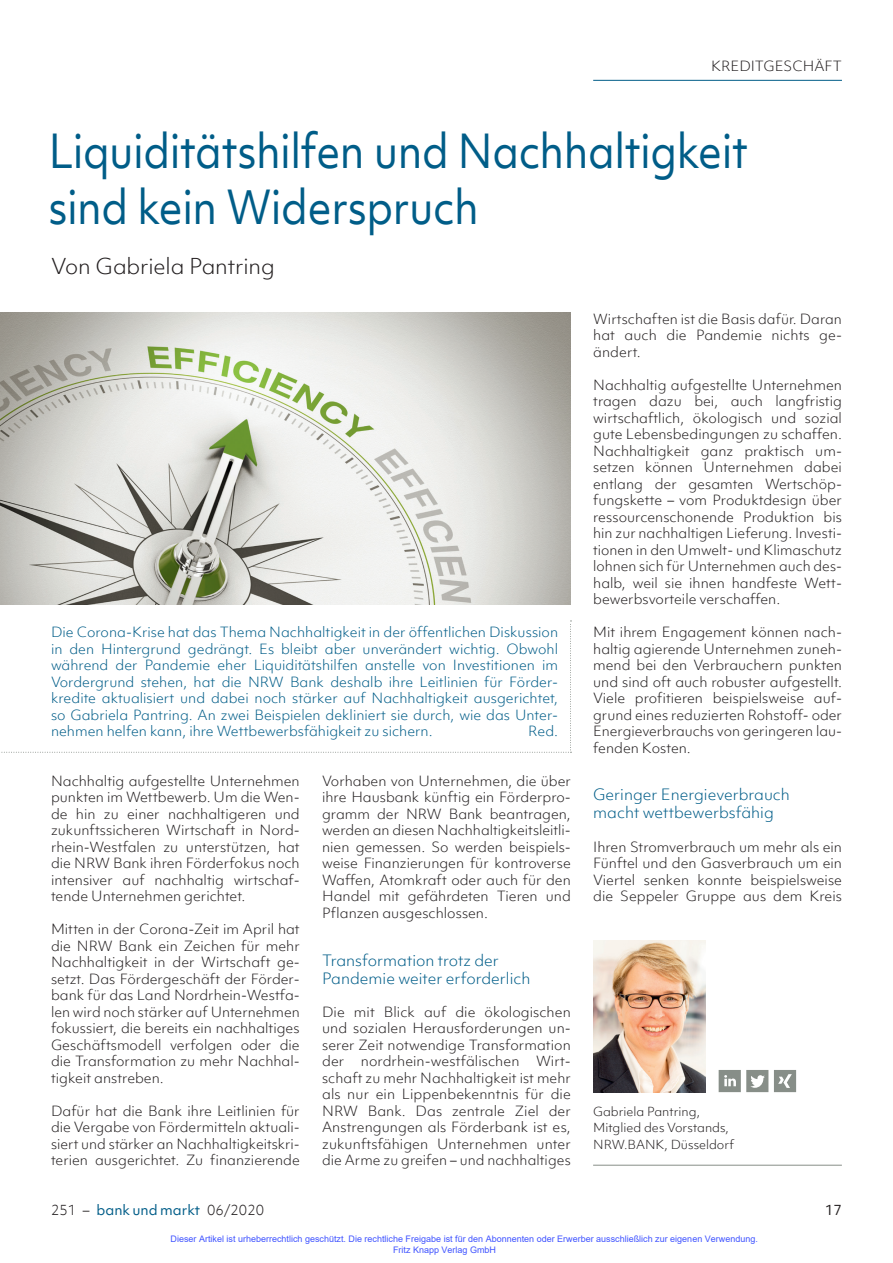
<style>
.page{position:relative;width:893px;height:1263px;background:#fff}
.page>*{position:absolute;margin:0;border:0;box-sizing:border-box;transform-origin:0 0}
.t1{font:45px/55.5px "Objektiv Mk 1";letter-spacing:-.01em;color:#005d88;scale:.9 1}
.t2{font:300 21px "Objektiv Mk 1";letter-spacing:-.005em;color:#231f20}
.t3{font:300 15px/18px "Objektiv Mk 1";color:#005d88}
.t4{font:300 13.5px/16.5px "Objektiv Mk 1";color:#231f20;text-align:justify}
.t5{font:300 13.5px/16.5px "Objektiv Mk 1";color:#005d88}
.t6{font:13.5px "Objektiv Mk 1";color:#005d88}
.t7{font:13.5px "Objektiv Mk 1";color:#231f20}
.t8{font:300 12px/16.5px "Objektiv Mk 1";color:#231f20}
.t9{font:9px/10.8px "Arial";color:#4054ff}
.s1{font-weight:300;color:#231f20}
</style>
<div class="page">
<hr style="left:593px;top:80px;width:249px;height:1px;background:#005d88">
<img style="left:0;top:313px;width:571px;height:291px">
<svg style="left:1px;top:621px;width:570px;height:132px"></svg>
<img style="left:593px;top:940px;width:113px;height:152px">
<hr style="left:593px;top:1165px;width:249px;height:1px;background:#878e88">
<svg style="left:774px;top:1070px;width:22px;height:22px"></svg>
<svg style="left:719px;top:1070px;width:49px;height:22px"></svg>
<p class="t4" style="left:711px;top:58px;width:132px">KREDITGESCHÄFT</p>
<h1 class="t1" style="left:49px;top:123px;width:778px">Liquiditätshilfen und Nachhaltigkeit sind kein Widerspruch</h1>
<h2 class="t2" style="left:51px;top:252px;width:225px">Von Gabriela Pantring</h2>
<p class="t5" style="left:51px;top:624px;width:509px">Die Corona-Krise hat das Thema Nachhaltigkeit in der öffentlichen Diskussion in den Hintergrund gedrängt. Es bleibt aber unverändert wichtig. Obwohl während der Pandemie eher Liquiditätshilfen anstelle von Investitionen im Vordergrund stehen, hat die NRW Bank deshalb ihre Leitlinien für Förder&shy;kredite aktualisiert und dabei noch stärker auf Nachhaltigkeit ausgerichtet, so Gabriela Pantring. An zwei Beispielen dekliniert sie durch, wie das Unter&shy;nehmen helfen kann, ihre Wettbewerbsfähigkeit zu sichern.</p>
<p class="t5" style="left:528px;top:723px;width:31px">Red.</p>
<p class="t4" style="left:51px;top:772px;width:250px;text-align:left">Nachhaltig aufgestellte Unternehmen punkten im Wettbewerb. Um die Wen&shy;de hin zu einer nachhaltigeren und zukunftssicheren Wirtschaft in Nord&shy;rhein-Westfalen zu unterstützen, hat die NRW Bank ihren Förderfokus noch intensiver auf nachhaltig wirtschaf&shy;tende Unternehmen gerichtet.</p>
<p class="t4" style="left:51px;top:921px;width:250px">Mitten in der Corona-Zeit im April hat die NRW Bank ein Zeichen für mehr Nachhaltigkeit in der Wirtschaft ge&shy;setzt. Das Fördergeschäft der Förder&shy;bank für das Land Nordrhein-Westfa&shy;len wird noch stärker auf Unternehmen fokussiert, die bereits ein nachhaltiges Geschäftsmodell verfolgen oder die die Transformation zu mehr Nachhal&shy;tigkeit anstreben.</p>
<p class="t4" style="left:51px;top:1102px;width:250px">Dafür hat die Bank ihre Leitlinien für die Vergabe von Fördermitteln aktuali&shy;siert und stärker an Nachhaltigkeitskri&shy;terien ausgerichtet. Zu finanzierende</p>
<p class="t4" style="left:322px;top:772px;width:250px">Vorhaben von Unternehmen, die über ihre Hausbank künftig ein Förderpro&shy;gramm der NRW Bank beantragen, werden an diesen Nachhaltigkeitsleitli&shy;nien gemessen. So werden beispiels&shy;weise Finanzierungen für kontroverse Waffen, Atomkraft oder auch für den Handel mit gefährdeten Tieren und Pflanzen ausgeschlossen.</p>
<p class="t3" style="left:322px;top:951px;width:210px">Transformation trotz der<br>Pandemie weiter erforderlich</p>
<p class="t4" style="left:322px;top:1003px;width:250px">Die mit Blick auf die ökologischen und sozialen Herausforderungen un&shy;serer Zeit notwendige Transformation der nordrhein-westfälischen Wirt&shy;schaft zu mehr Nachhaltigkeit ist mehr als nur ein Lippenbekenntnis für die NRW Bank. Das zentrale Ziel der Anstrengungen als Förderbank ist es, zukunftsfähigen Unternehmen unter die Arme zu greifen – und nachhaltiges</p>
<p class="t4" style="left:593px;top:310px;width:250px;text-align:left">Wirtschaften ist die Basis dafür. Daran hat auch die Pandemie nichts ge&shy;ändert.</p>
<p class="t4" style="left:593px;top:376px;width:250px;text-align:left">Nachhaltig aufgestellte Unternehmen tragen dazu bei, auch langfristig wirtschaftlich, ökologisch und sozial gute Lebensbedingungen zu schaffen.<br>Nachhaltigkeit ganz praktisch um&shy;setzen können Unternehmen dabei entlang der gesamten Wertschöp&shy;fungskette – vom Produktdesign über ressourcenschonende Produktion bis hin zur nachhaltigen Lieferung. Investi&shy;tionen in den Umwelt- und Klimaschutz lohnen sich für Unternehmen auch des&shy;halb, weil sie ihnen handfeste Wett&shy;bewerbsvorteile verschaffen.</p>
<p class="t4" style="left:593px;top:624px;width:250px">Mit ihrem Engagement können nach&shy;haltig agierende Unternehmen zuneh&shy;mend bei den Verbrauchern punkten und sind oft auch robuster aufgestellt.<br>Viele profitieren beispielsweise auf&shy;grund eines reduzierten Rohstoff- oder Energieverbrauchs von geringeren lau&shy;fenden Kosten.</p>
<p class="t3" style="left:593px;top:786px;width:198px">Geringer Energieverbrauch macht wettbewerbsfähig</p>
<p class="t4" style="left:593px;top:838px;width:250px">Ihren Stromverbrauch um mehr als ein Fünftel und den Gasverbrauch um ein Viertel senken konnte beispielsweise die Seppeler Gruppe aus dem Kreis</p>
<p class="t8" style="left:593px;top:1103px;width:143px">Gabriela Pantring,<br>Mitglied des Vorstands,<br>NRW.BANK, Düsseldorf</p>
<p class="t6" style="left:51px;top:1200px;width:215px"><span class="s1">251 –</span> bank und markt <span class="s1">06/2020</span></p>
<p class="t7" style="left:825px;top:1200px;width:18px">17</p>
<p class="t9" style="left:393px;top:1233px;width:366px;text-indent:-223px">Dieser Artikel ist urheberrechtlich geschützt. Die rechtliche Freigabe ist für den Abonnenten oder Erwerber ausschließlich zur eigenen Verwendung.<br>Fritz Knapp Verlag GmbH</p>
</div>
